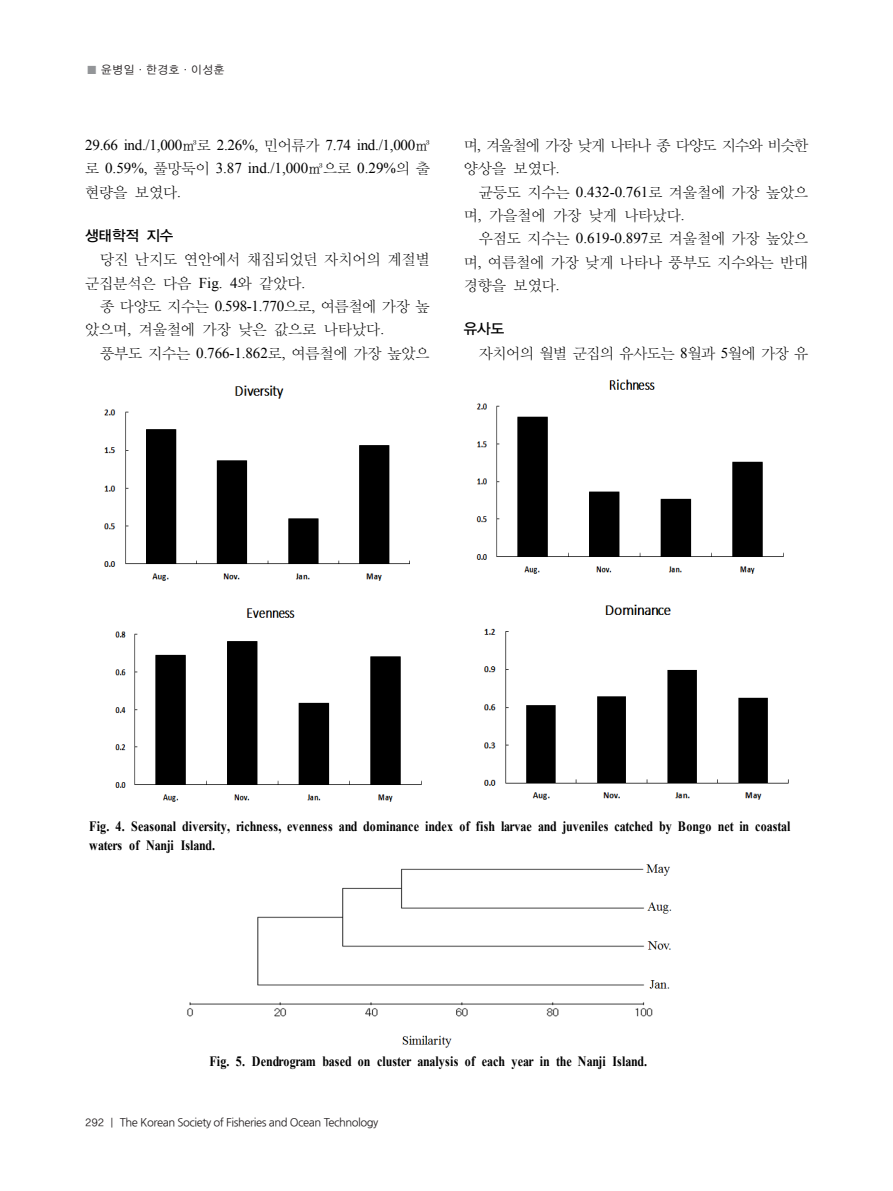
<style>
.page{position:relative;width:893px;height:1191px;background:#fff}
.page>*{position:absolute;margin:0;border:0;box-sizing:border-box;transform-origin:0 0}
.t1{font:15px "YDIY Mj O310";letter-spacing:-.005em;color:#000}
.t2{font:15px/23.2px "Times New Roman";letter-spacing:-.015em;color:#000;text-align:justify}
.t3{font:15px "YDIY Mj O310";letter-spacing:-.025em;color:#000}
.t4{font:15px "YDIY Mj O310";letter-spacing:-.055em;color:#000}
.t5{font:15px "YDIY Mj O310";letter-spacing:-.03em;color:#000}
.t6{font:14.7px "YDIYGO330";color:#000}
.t7{font:700 14.25px/19px "Times New Roman";color:#000;scale:.85 1}
.t8{font:11.25px "Nanum Gothic";letter-spacing:-.04em;color:#231f20}
.t9{font:11.25px "YDIYGO120 KS Cpc EUC H";color:#231f20}
.s1{font-size:13.5px;color:#939598}
.s2{font-family:"YDIY Mj O310"}
.s3{font-family:"Times New Roman"}
.s4{font-family:"YDIYGO120 KS Cpc EUC H"}
</style>
<div class="page">
<img style="left:104px;top:385px;width:306px;height:196px">
<img style="left:476px;top:379px;width:308px;height:195px">
<img style="left:115px;top:608px;width:307px;height:194px">
<img style="left:484px;top:604px;width:305px;height:196px">
<img style="left:187px;top:864px;width:485px;height:184px">
<p class="t9" style="left:85px;top:64px;width:141px"><span class="s1">■</span> 윤병일·한경호·이성훈</p>
<p class="t2" style="left:85px;top:133px;width:347px">29.66 ind./1,000<span class="s2">㎥로</span> 2.26%, <span class="s2">민어류가</span> 7.74 ind./1,000<span class="s2">㎥로</span> 0.59%, <span class="s2">풀망둑이</span> 3.87 ind./1,000<span class="s2">㎥으로</span> 0.29%<span class="s2">의 출 현량을 보였다</span>.</p>
<p class="t6" style="left:85px;top:227px;width:90px">생태학적 지수</p>
<p class="t1" style="left:100px;top:252px;width:331px">당진 난지도 연안에서 채집되었던 자치어의 계절별</p>
<p class="t1" style="left:85px;top:276px;width:222px">군집분석은 다음 <span class="s3">Fig. 4</span>와 같았다<span class="s3">.</span></p>
<p class="t3" style="left:100px;top:299px;width:331px">종 다양도 지수는 <span class="s3">0.598-1.770</span>으로<span class="s3">,</span> 여름철에 가장 높</p>
<p class="t1" style="left:85px;top:322px;width:300px">았으며<span class="s3">,</span> 겨울철에 가장 낮은 값으로 나타났다<span class="s3">.</span></p>
<p class="t1" style="left:100px;top:345px;width:331px">풍부도 지수는 <span class="s3">0.766-1.862</span>로<span class="s3">,</span> 여름철에 가장 높았으</p>
<p class="t4" style="left:464px;top:138px;width:346px">며<span class="s3">,</span> 겨울철에 가장 낮게 나타나 종 다양도 지수와 비슷한</p>
<p class="t1" style="left:464px;top:161px;width:97px">양상을 보였다<span class="s3">.</span></p>
<p class="t1" style="left:479px;top:185px;width:331px">균등도 지수는 <span class="s3">0.432-0.761</span>로 겨울철에 가장 높았으</p>
<p class="t1" style="left:464px;top:208px;width:222px">며<span class="s3">,</span> 가을철에 가장 낮게 나타났다<span class="s3">.</span></p>
<p class="t1" style="left:479px;top:231px;width:331px">우점도 지수는 <span class="s3">0.619-0.897</span>로 겨울철에 가장 높았으</p>
<p class="t1" style="left:464px;top:255px;width:346px">며<span class="s3">,</span> 여름철에 가장 낮게 나타나 풍부도 지수와는 반대</p>
<p class="t1" style="left:464px;top:278px;width:97px">경향을 보였다<span class="s3">.</span></p>
<p class="t6" style="left:464px;top:321px;width:42px">유사도</p>
<p class="t5" style="left:479px;top:345px;width:331px">자치어의 월별 군집의 유사도는 <span class="s3">8</span>월과 <span class="s3">5</span>월에 가장 유</p>
<p class="t7" style="left:89px;top:816px;width:826px">Fig. 4. Seasonal diversity, richness, evenness and dominance index of fish larvae and juveniles catched by Bongo net in coastal waters of Nanji Island.</p>
<p class="t7" style="left:209px;top:1051px;width:516px">Fig. 5. Dendrogram based on cluster analysis of each year in the Nanji Island.</p>
<p class="t8" style="left:85px;top:1117px;width:295px"><span class="s4">292 |</span> The Korean Society of Fisheries and Ocean Technology</p>
</div>
